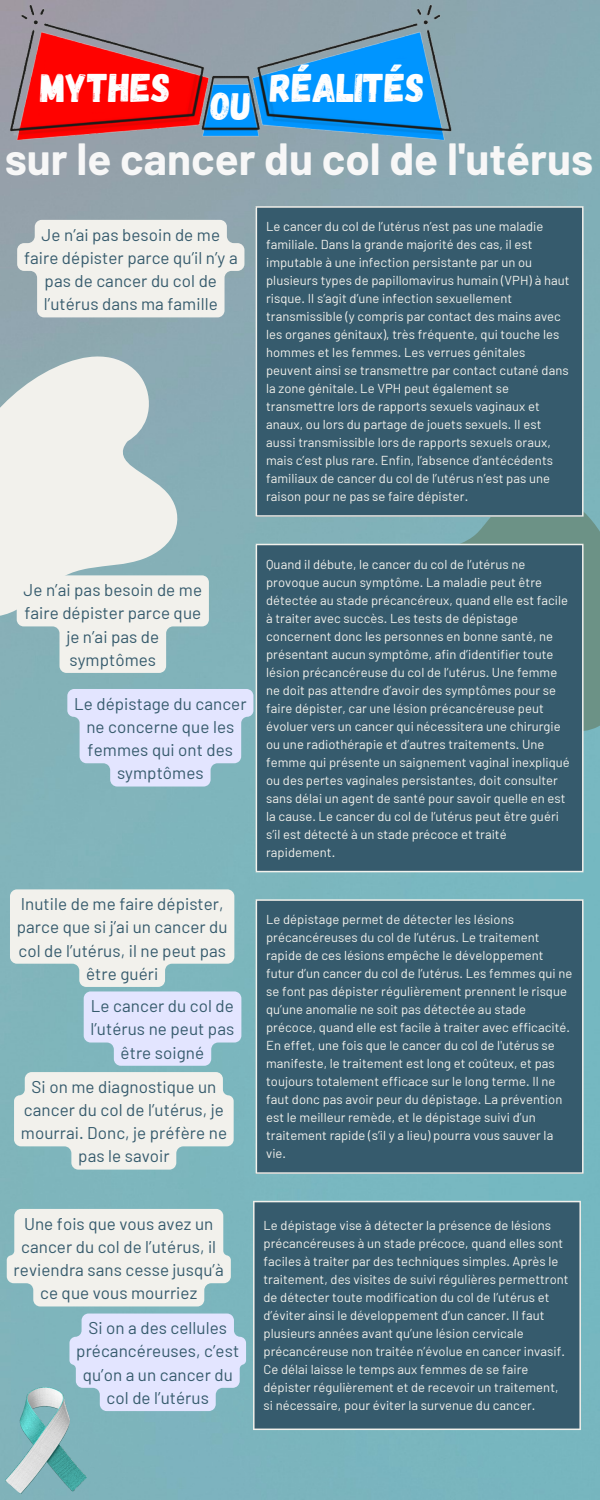
<style>
.page{position:relative;width:600px;height:1500px;background:#fff}
.page>*{position:absolute;margin:0;border:0;box-sizing:border-box;transform-origin:0 0}
.t1{font:700 44px "Barlow";color:#f7f7f7}
.t2{font:40px "Gagalin";color:#fefefe}
.t3{font:39px "Gagalin";color:#fefefe}
.t4{font:17px/23.2px "Barlow";letter-spacing:.005em;color:#365b6d;text-align:center}
.t5{font:13px/18px "Barlow";letter-spacing:.005em;color:#f2f1ec}
</style>
<div class="page">
<img style="left:0;top:0;width:600px;height:1500px">
<svg style="left:395px;top:488px;width:205px;height:244px;background:#729c96"></svg>
<svg style="left:0;top:355px;width:180px;height:263px;background:#dbe1df"></svg>
<div style="left:256px;top:207px;width:327px;height:309px;background:#365b6d"></div>
<hr style="left:256px;top:208px;width:1px;height:307px;background:#f2f1ec">
<hr style="left:582px;top:208px;width:2px;height:307px;background:#f2f1ec">
<hr style="left:256px;top:206px;width:328px;height:2px;background:#f2f1ec">
<hr style="left:256px;top:515px;width:328px;height:2px;background:#f2f1ec">
<div style="left:256px;top:544px;width:327px;height:328px;background:#365b6d"></div>
<hr style="left:256px;top:545px;width:1px;height:326px;background:#f2f1ec">
<hr style="left:582px;top:545px;width:2px;height:326px;background:#f2f1ec">
<hr style="left:256px;top:544px;width:328px;height:1px;background:#f2f1ec">
<hr style="left:256px;top:871px;width:328px;height:1px;background:#f2f1ec">
<div style="left:256px;top:900px;width:327px;height:273px;background:#365b6d"></div>
<hr style="left:256px;top:901px;width:1px;height:271px;background:#f2f1ec">
<hr style="left:582px;top:901px;width:2px;height:271px;background:#f2f1ec">
<hr style="left:256px;top:899px;width:328px;height:2px;background:#f2f1ec">
<hr style="left:256px;top:1172px;width:328px;height:2px;background:#f2f1ec">
<div style="left:254px;top:1201px;width:326px;height:228px;background:#365b6d"></div>
<hr style="left:253px;top:1202px;width:2px;height:227px;background:#f2f1ec">
<hr style="left:579px;top:1202px;width:2px;height:227px;background:#f2f1ec">
<hr style="left:253px;top:1201px;width:328px;height:1px;background:#f2f1ec">
<hr style="left:253px;top:1429px;width:328px;height:1px;background:#f2f1ec">
<img style="left:5px;top:1387px;width:81px;height:107px">
<svg style="left:17px;top:220px;width:227px;height:97px;background:#e6e7e4"></svg>
<svg style="left:17px;top:575px;width:192px;height:98px;background:#dae3e0"></svg>
<svg style="left:67px;top:689px;width:186px;height:98px;background:#d1dcf2"></svg>
<svg style="left:10px;top:889px;width:231px;height:177px;background:#ccdce2"></svg>
<svg style="left:14px;top:1072px;width:220px;height:98px;background:#dfe7e4"></svg>
<svg style="left:7px;top:1209px;width:224px;height:97px;background:#e7ebe7"></svg>
<svg style="left:69px;top:1314px;width:177px;height:97px;background:#d5def5"></svg>
<img style="left:2px;top:0;width:467px;height:156px">
<h2 class="t2" style="left:41px;top:62px;width:132px">MytHES</h2>
<h2 class="t2" style="left:270px;top:62px;width:156px">RéALITéS</h2>
<h3 class="t3" style="left:211px;top:80px;width:42px">ou</h3>
<h1 class="t1" style="left:5px;top:131px;width:590px">sur le cancer du col de l'utérus</h1>
<h3 class="t4" style="left:24px;top:222px;width:215px">Je n’ai pas besoin de me faire dépister parce qu’il n’y a pas de cancer du col de l’utérus dans ma famille</h3>
<p class="t5" style="left:266px;top:217px;width:305px">Le cancer du col de l’utérus n’est pas une maladie familiale. Dans la grande majorité des cas, il est imputable à une infection persistante par un ou plusieurs types de papillomavirus humain (VPH) à haut risque. Il s’agit d’une infection sexuellement transmissible (y compris par contact des mains avec les organes génitaux), très fréquente, qui touche les hommes et les femmes. Les verrues génitales peuvent ainsi se transmettre par contact cutané dans la zone génitale. Le VPH peut également se transmettre lors de rapports sexuels vaginaux et anaux, ou lors du partage de jouets sexuels. Il est aussi transmissible lors de rapports sexuels oraux, mais c’est plus rare. Enfin, l’absence d’antécédents familiaux de cancer du col de l’utérus n’est pas une raison pour ne pas se faire dépister.</p>
<h3 class="t4" style="left:24px;top:578px;width:180px">Je n’ai pas besoin de me faire dépister parce que je n’ai pas de symptômes</h3>
<h3 class="t4" style="left:74px;top:691px;width:174px">Le dépistage du cancer ne concerne que les femmes qui ont des symptômes</h3>
<h3 class="t4" style="left:17px;top:892px;width:212px">Inutile de me faire dépister, parce que si j’ai un cancer du col de l’utérus, il ne peut pas être guéri</h3>
<h3 class="t4" style="left:91px;top:994px;width:145px">Le cancer du col de l’utérus ne peut pas être soigné</h3>
<h3 class="t4" style="left:21px;top:1074px;width:208px">Si on me diagnostique un cancer du col de l’utérus, je mourrai. Donc, je préfère ne pas le savoir</h3>
<p class="t5" style="left:266px;top:554px;width:305px">Quand il débute, le cancer du col de l’utérus ne provoque aucun symptôme. La maladie peut être détectée au stade précancéreux, quand elle est facile à traiter avec succès. Les tests de dépistage concernent donc les personnes en bonne santé, ne présentant aucun symptôme, afin d’identifier toute lésion précancéreuse du col de l’utérus. Une femme ne doit pas attendre d’avoir des symptômes pour se faire dépister, car une lésion précancéreuse peut évoluer vers un cancer qui nécessitera une chirurgie ou une radiothérapie et d’autres traitements. Une femme qui présente un saignement vaginal inexpliqué ou des pertes vaginales persistantes, doit consulter sans délai un agent de santé pour savoir quelle en est la cause. Le cancer du col de l’utérus peut être guéri s’il est détecté à un stade précoce et traité rapidement.</p>
<p class="t5" style="left:266px;top:910px;width:308px">Le dépistage permet de détecter les lésions précancéreuses du col de l’utérus. Le traitement rapide de ces lésions empêche le développement futur d’un cancer du col de l’utérus. Les femmes qui ne se font pas dépister régulièrement prennent le risque qu’une anomalie ne soit pas détectée au stade précoce, quand elle est facile à traiter avec efficacité.<br>En effet, une fois que le cancer du col de l'utérus se manifeste, le traitement est long et coûteux, et pas toujours totalement efficace sur le long terme. Il ne faut donc pas avoir peur du dépistage. La prévention est le meilleur remède, et le dépistage suivi d’un traitement rapide (s’il y a lieu) pourra vous sauver la vie.</p>
<h3 class="t4" style="left:14px;top:1211px;width:212px">Une fois que vous avez un cancer du col de l’utérus, il reviendra sans cesse jusqu’à ce que vous mourriez</h3>
<h3 class="t4" style="left:76px;top:1316px;width:164px">Si on a des cellules précancéreuses, c’est qu’on a un cancer du col de l’utérus</h3>
<p class="t5" style="left:264px;top:1216px;width:307px">Le dépistage vise à détecter la présence de lésions précancéreuses à un stade précoce, quand elles sont faciles à traiter par des techniques simples. Après le traitement, des visites de suivi régulières permettront de détecter toute modification du col de l’utérus et d’éviter ainsi le développement d’un cancer. Il faut plusieurs années avant qu’une lésion cervicale précancéreuse non traitée n’évolue en cancer invasif.<br>Ce délai laisse le temps aux femmes de se faire dépister régulièrement et de recevoir un traitement, si nécessaire, pour éviter la survenue du cancer.</p>
</div>
